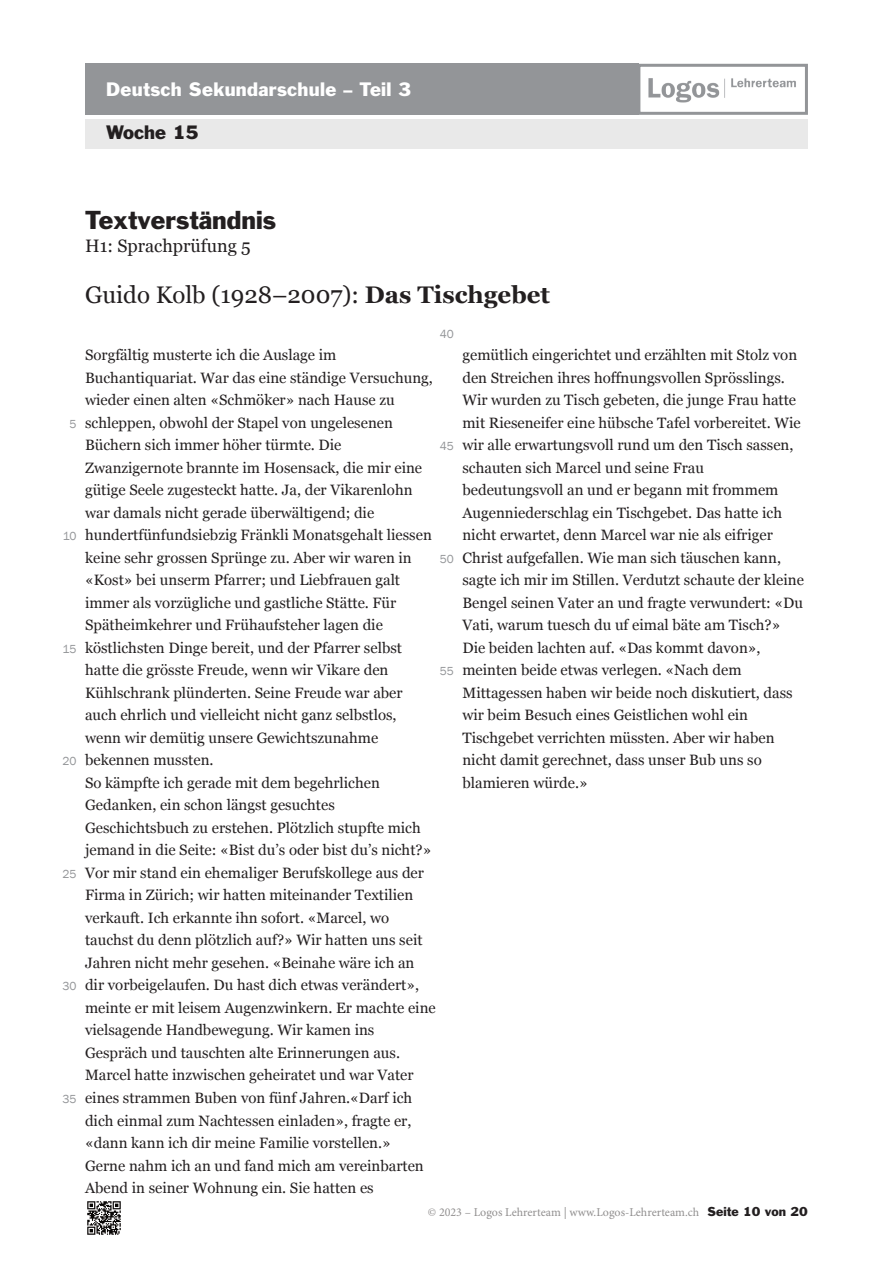
<style>
.page{position:relative;width:893px;height:1263px;background:#fff}
.page>*{position:absolute;margin:0;border:0;box-sizing:border-box;transform-origin:0 0}
.t1{font:24px "Georgia";color:#231f20}
.t2{font:24px "Franklin Gothic Std";color:#231f20}
.t3{font:18px "Franklin Gothic Std";letter-spacing:.015em;color:#fff}
.t4{font:18px "Georgia";color:#231f20}
.t5{font:18px "Franklin Gothic Std";color:#231f20}
.t6{font:15px/22.5px "Georgia";color:#231f20}
.t7{font:12px "Minion Pro";color:#918f8f}
.t8{font:12px "Franklin Gothic";color:#939598}
.s1{font-weight:700}
.s2{font-family:"Franklin Gothic Std";color:#231f20}
</style>
<div class="page">
<img style="left:87px;top:1201px;width:34px;height:34px">
<div style="left:85px;top:119px;width:723px;height:30px;background:#e9e9e9"></div>
<div style="left:85px;top:64px;width:554px;height:51px;background:#939598"></div>
<img style="left:648px;top:78px;width:148px;height:25px">
<div style="left:637px;top:64px;width:171px;height:51px;border:3px solid #939598"></div>
<p class="t3" style="left:106px;top:82px;width:307px">Deutsch Sekundarschule – Teil 3</p>
<p class="t5" style="left:106px;top:126px;width:94px">Woche 15</p>
<h1 class="t2" style="left:85px;top:211px;width:193px">Textverständnis</h1>
<p class="t4" style="left:85px;top:239px;width:167px">H1: Sprachprüfung 5</p>
<h1 class="t1" style="left:85px;top:285px;width:466px">Guido Kolb (1928–2007): <span class="s1">Das Tischgebet</span></h1>
<p class="t8" style="left:440px;top:329px;width:16px">40</p>
<p class="t6" style="left:85px;top:345px;width:352px">Sorgfältig musterte ich die Auslage im Buchantiquariat. War das eine ständige Versuchung, wieder einen alten «Schmöker» nach Hause zu schleppen, obwohl der Stapel von ungelesenen Büchern sich immer höher türmte. Die Zwanzigernote brannte im Hosensack, die mir eine gütige Seele zugesteckt hatte. Ja, der Vikarenlohn war damals nicht gerade überwältigend; die hundertfünfundsiebzig Fränkli Monatsgehalt liessen keine sehr grossen Sprünge zu. Aber wir waren in «Kost» bei unserm Pfarrer; und Liebfrauen galt immer als vorzügliche und gastliche Stätte. Für Spätheimkehrer und Frühaufsteher lagen die köstlichsten Dinge bereit, und der Pfarrer selbst hatte die grösste Freude, wenn wir Vikare den Kühlschrank plünderten. Seine Freude war aber auch ehrlich und vielleicht nicht ganz selbstlos, wenn wir demütig unsere Gewichtszunahme bekennen mussten.<br>So kämpfte ich gerade mit dem begehrlichen Gedanken, ein schon längst gesuchtes Geschichtsbuch zu erstehen. Plötzlich stupfte mich jemand in die Seite: «Bist du’s oder bist du’s nicht?» Vor mir stand ein ehemaliger Berufskollege aus der Firma in Zürich; wir hatten miteinander Textilien verkauft. Ich erkannte ihn sofort. «Marcel, wo tauchst du denn plötzlich auf?» Wir hatten uns seit Jahren nicht mehr gesehen. «Beinahe wäre ich an dir vorbeigelaufen. Du hast dich etwas verändert», meinte er mit leisem Augenzwinkern. Er machte eine vielsagende Handbewegung. Wir kamen ins Gespräch und tauschten alte Erinnerungen aus.<br>Marcel hatte inzwischen geheiratet und war Vater eines strammen Buben von fünf Jahren.«Darf ich dich einmal zum Nachtessen einladen», fragte er, «dann kann ich dir meine Familie vorstellen.»<br>Gerne nahm ich an und fand mich am vereinbarten Abend in seiner Wohnung ein. Sie hatten es</p>
<p class="t8" style="left:69px;top:419px;width:9px">5</p>
<p class="t8" style="left:440px;top:442px;width:16px">45</p>
<p class="t8" style="left:63px;top:532px;width:15px">10</p>
<p class="t8" style="left:440px;top:554px;width:16px">50</p>
<p class="t8" style="left:63px;top:644px;width:15px">15</p>
<p class="t8" style="left:440px;top:667px;width:16px">55</p>
<p class="t8" style="left:62px;top:757px;width:16px">20</p>
<p class="t8" style="left:62px;top:869px;width:16px">25</p>
<p class="t8" style="left:62px;top:982px;width:16px">30</p>
<p class="t8" style="left:62px;top:1094px;width:16px">35</p>
<p class="t6" style="left:462px;top:345px;width:343px">gemütlich eingerichtet und erzählten mit Stolz von den Streichen ihres hoffnungsvollen Sprösslings.<br>Wir wurden zu Tisch gebeten, die junge Frau hatte mit Rieseneifer eine hübsche Tafel vorbereitet. Wie wir alle erwartungsvoll rund um den Tisch sassen, schauten sich Marcel und seine Frau bedeutungsvoll an und er begann mit frommem Augenniederschlag ein Tischgebet. Das hatte ich nicht erwartet, denn Marcel war nie als eifriger Christ aufgefallen. Wie man sich täuschen kann, sagte ich mir im Stillen. Verdutzt schaute der kleine Bengel seinen Vater an und fragte verwundert: «Du Vati, warum tuesch du uf eimal bäte am Tisch?» Die beiden lachten auf. «Das kommt davon», meinten beide etwas verlegen. «Nach dem Mittagessen haben wir beide noch diskutiert, dass wir beim Besuch eines Geistlichen wohl ein Tischgebet verrichten müssten. Aber wir haben nicht damit gerechnet, dass unser Bub uns so blamieren würde.»</p>
<p class="t7" style="left:428px;top:1207px;width:381px">© 2023 – Logos Lehrerteam | www.Logos-Lehrerteam.ch <span class="s2">Seite 10 von 20</span></p>
</div>
